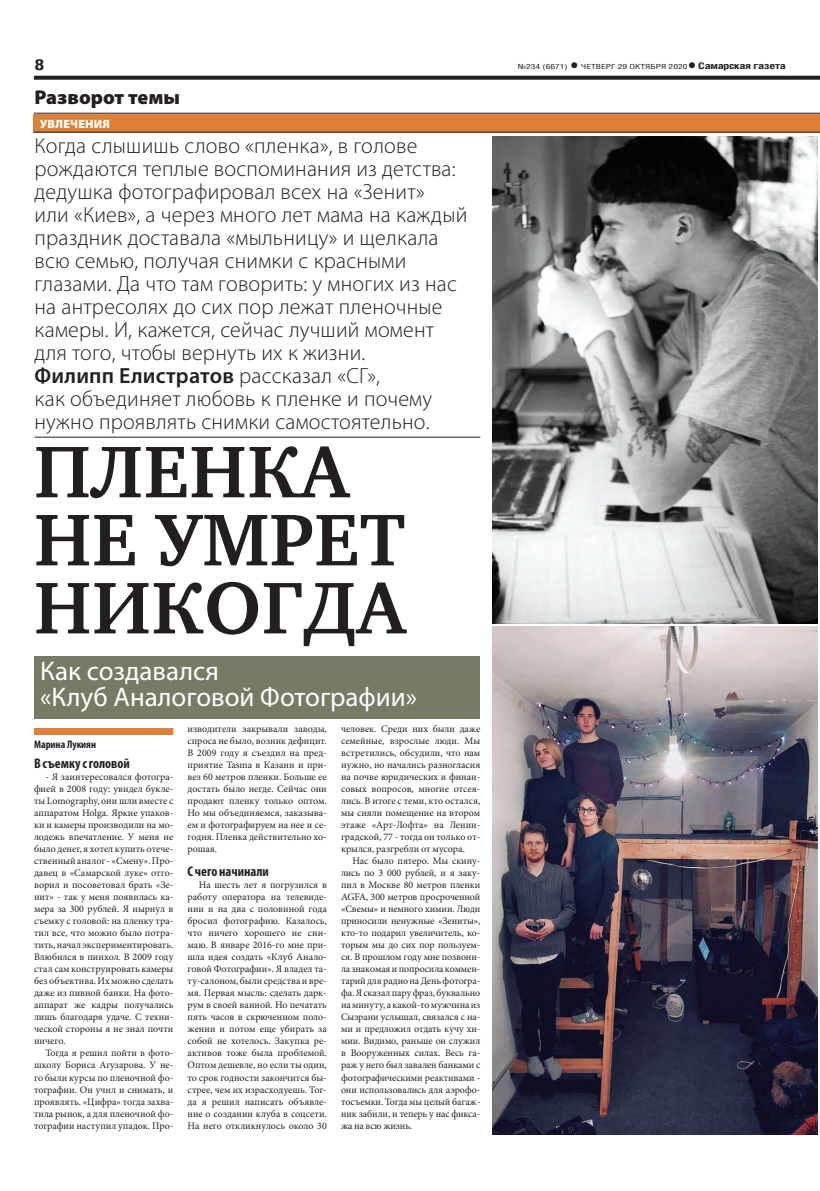
<style>
.page{position:relative;width:820px;height:1191px;background:#fff}
.page>*{position:absolute;margin:0;border:0;box-sizing:border-box;transform-origin:0 0}
.t1{font:700 75px/68px "Charter C";letter-spacing:.01em;color:#231f20}
.t2{font:27px/26px "Myriad Pro";color:#fff}
.t3{font:300 22px/23px "Myriad Pro";letter-spacing:.01em;color:#231f20}
.t4{font:900 20px "Myriad Pro";color:#231f20}
.t5{font:700 15px "Helios Cond";color:#231f20;scale:1.4 1}
.t6{font:700 condensed 14px "Myriad Pro";color:#231f20}
.t7{font:900 12px "Myriad Pro";letter-spacing:.02em;color:#fff}
.t8{font:700 condensed 11px "Myriad Pro";color:#231f20}
.t9{font:10px/12px "Minion Pro";color:#231f20;text-align:justify}
.t10{font:700 9px "Helios Cond";letter-spacing:-.02em;color:#231f20;scale:1.4 1}
.t11{font:7px "Helios Cond";color:#231f20;scale:1.4 1}
.s1{font-weight:700;font-size:16px}
.s2{font-size:16px}
.s3{font-weight:600}
</style>
<div class="page">
<svg style="left:34px;top:76px;width:751px;height:4px;background:#322f2f"></svg>
<div style="left:34px;top:656px;width:446px;height:62px;background:#777a65"></div>
<hr style="left:35px;top:437px;width:445px;height:1px;background:#231f20">
<div style="left:34px;top:114px;width:785px;height:18px;background:#de8138"></div>
<hr style="left:34px;top:113px;width:785px;height:1px;background:#231f20">
<hr style="left:34px;top:132px;width:785px;height:1px;background:#231f20">
<div style="left:34px;top:728px;width:139px;height:7px;background:#de8138"></div>
<img style="left:492px;top:136px;width:325px;height:487px">
<img style="left:492px;top:626px;width:325px;height:508px">
<svg style="left:785px;top:76px;width:34px;height:4px"></svg>
<h3 class="t5" style="left:34px;top:55px;width:9px">8</h3>
<p class="t11" style="left:517px;top:63px;width:123px">№234 (6671) <span class="s1">•</span> четверг 29 октября 2020</p>
<p class="t10" style="left:687px;top:61px;width:72px"><span class="s2">•</span> Самарская газета</p>
<h3 class="t4" style="left:35px;top:86px;width:147px">Разворот темы</h3>
<p class="t3" style="left:35px;top:134px;width:434px">Когда слышишь слово «пленка», в голове рождаются теплые воспоминания из детства: дедушка фотографировал всех на «Зенит»<br>или «Киев», а через много лет мама на каждый праздник доставала «мыльницу» и щелкала всю семью, получая снимки с красными глазами. Да что там говорить: у многих из нас на антресолях до сих пор лежат пленочные камеры. И, кажется, сейчас лучший момент для того, чтобы вернуть их к жизни.<br><span class="s3">Филипп Елистратов</span> рассказал «СГ»,<br>как объединяет любовь к пленке и почему нужно проявлять снимки самостоятельно.</p>
<h1 class="t1" style="left:34px;top:439px;width:373px">Пленка не умрет никогда</h1>
<p class="t7" style="left:40px;top:117px;width:72px">Увлечения</p>
<h2 class="t2" style="left:40px;top:658px;width:378px">Как создавался<br>«Клуб Аналоговой Фотографии»</h2>
<p class="t8" style="left:34px;top:738px;width:64px">Марина Лукиян</p>
<h3 class="t6" style="left:34px;top:755px;width:97px">В съемку с головой</h3>
<p class="t9" style="left:34px;top:771px;width:141px;text-indent:11px">- Я заинтересовался фотогра&shy;фией в 2008 году: увидел букле&shy;ты Lomography, они шли вместе с аппаратом Holga. Яркие упаков&shy;ки и камеры производили на мо&shy;лодежь впечатление. У меня не было денег, я хотел купить отече&shy;ственный аналог - «Смену». Про&shy;давец в «Самарской луке» отго&shy;ворил и посоветовал брать «Зе&shy;нит» - так у меня появилась ка&shy;мера за 300 рублей. Я нырнул в съемку с головой: на пленку тра&shy;тил все, что можно было потра&shy;тить, начал экспериментировать.<br>Влюбился в пинхол. В 2009 году стал сам конструировать камеры без объектива. Их можно сделать даже из пивной банки. На фото&shy;аппарат же кадры получались лишь благодаря удаче. С техни&shy;ческой стороны я не знал почти ничего.</p>
<p class="t9" style="left:34px;top:1047px;width:141px;text-indent:11px">Тогда я решил пойти в фото&shy;школу Бориса Агузарова. У не&shy;го были курсы по пленочной фо&shy;тографии. Он учил и снимать, и проявлять. «Цифра» тогда захва&shy;тила рынок, а для пленочной фо&shy;тографии наступил упадок. Про-</p>
<p class="t9" style="left:187px;top:723px;width:141px">изводители закрывали заводы, спроса не было, возник дефицит.<br>В 2009 году я съездил на пред&shy;приятие Tasma в Казани и при&shy;вез 60 метров пленки. Больше ее достать было негде. Сейчас они продают пленку только оптом.<br>Но мы объединяемся, заказыва&shy;ем и фотографируем на нее и се&shy;годня. Пленка действительно хо&shy;рошая.</p>
<h3 class="t6" style="left:187px;top:863px;width:83px">С чего начинали</h3>
<p class="t9" style="left:187px;top:879px;width:141px;text-indent:11px">На шесть лет я погрузился в работу оператора на телевиде&shy;нии и на два с половиной года бросил фотографию. Казалось, что ничего хорошего не сни&shy;маю. В январе 2016-го мне при&shy;шла идея создать «Клуб Анало&shy;говой Фотографии». Я владел та&shy;ту-салоном, были средства и вре&shy;мя. Первая мысль: сделать дарк&shy;рум в своей ванной. Но печатать пять часов в скрюченном поло&shy;жении и потом еще убирать за собой не хотелось. Закупка ре&shy;активов тоже была проблемой.<br>Оптом дешевле, но если ты один, то срок годности закончится бы&shy;стрее, чем их израсходуешь. Тог&shy;да я решил написать объявле&shy;ние о создании клуба в соцсети.<br>На него откликнулось около 30</p>
<p class="t9" style="left:341px;top:723px;width:141px">человек. Среди них были даже семейные, взрослые люди. Мы встретились, обсудили, что нам нужно, но начались разногласия на почве юридических и финан&shy;совых вопросов, многие отсея&shy;лись. В итоге с теми, кто остался, мы сняли помещение на втором этаже «Арт-Лофта» на Ленин&shy;градской, 77 - тогда он только от&shy;крылся, разгребли от мусора.</p>
<p class="t9" style="left:341px;top:855px;width:141px;text-indent:11px">Нас было пятеро. Мы скину&shy;лись по 3 000 рублей, и я заку&shy;пил в Москве 80 метров пленки AGFA, 300 метров просроченной «Свемы» и немного химии. Люди приносили ненужные «Зениты», кто-то подарил увеличитель, ко&shy;торым мы до сих пор пользуем&shy;ся. В прошлом году мне позвони&shy;ла знакомая и попросила коммен&shy;тарий для радио на День фотогра&shy;фа. Я сказал пару фраз, буквально на минуту, а какой-то мужчина из Сызрани услышал, связался с на&shy;ми и предложил отдать кучу хи&shy;мии. Видимо, раньше он служил в Вооруженных силах. Весь га&shy;раж у него был завален банками с фотографическими реактивами - они использовались для аэрофо&shy;тосъемки. Тогда мы целый багаж&shy;ник забили, и теперь у нас фикса&shy;жа на всю жизнь.</p>
</div>
